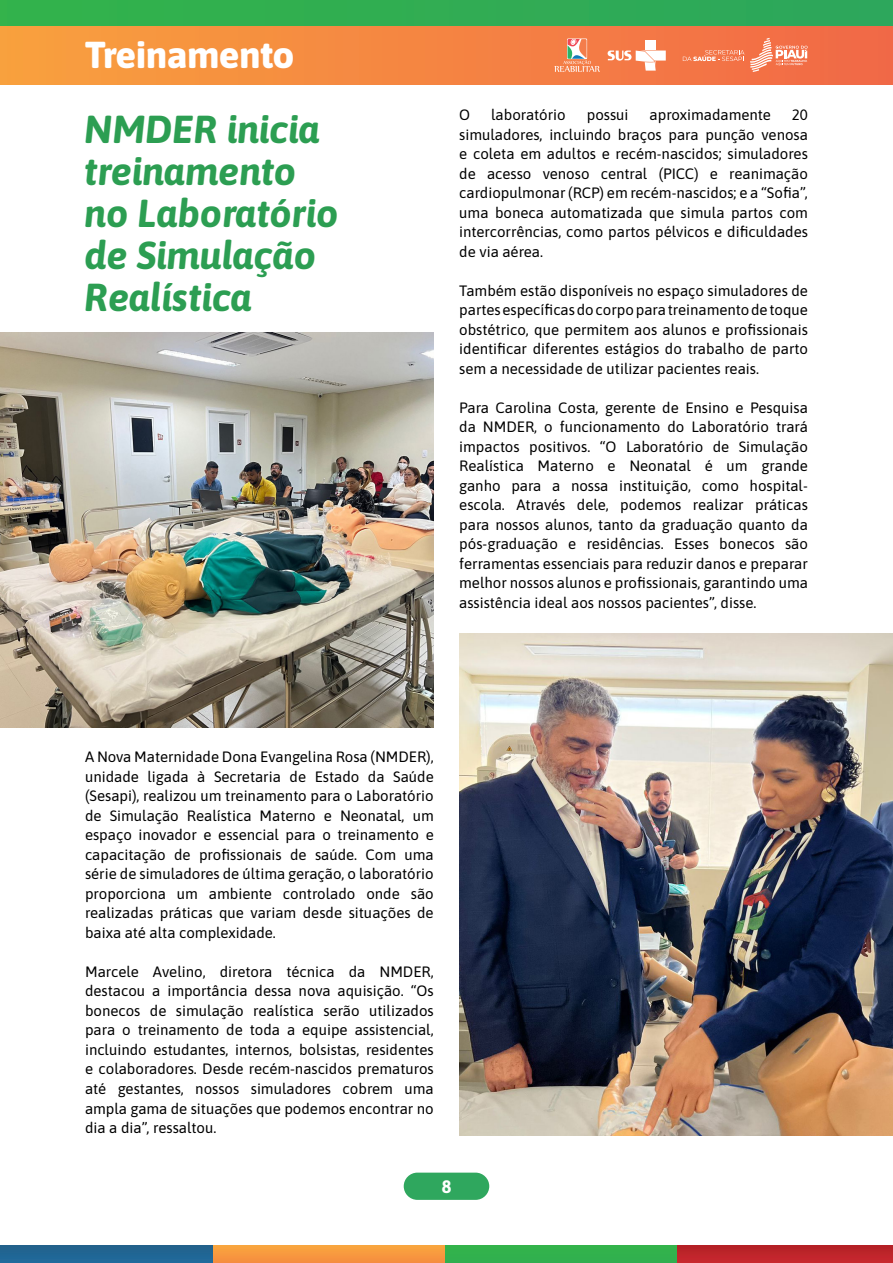
<style>
.page{position:relative;width:893px;height:1263px;background:#fff}
.page>*{position:absolute;margin:0;border:0;box-sizing:border-box;transform-origin:0 0}
.t1{font:italic 700 39px/42px "Asap";color:#2c9e52}
.t2{font:800 37.5px "Asap";color:#fff}
.t3{font:700 18px "Asap";color:#fff}
.t4{font:15px/19.5px "Asap";color:#000;text-align:justify}
</style>
<div class="page">
<div style="left:0;top:1246px;width:214px;height:17px;background:#216694"></div>
<div style="left:213px;top:1246px;width:233px;height:17px;background:#f7993f"></div>
<div style="left:445px;top:1246px;width:233px;height:17px;background:#31b14d"></div>
<div style="left:677px;top:1246px;width:216px;height:17px;background:#bf252a"></div>
<div style="left:0;top:0;width:893px;height:42px;background:#31ac53"></div>
<div style="left:0;top:27px;width:893px;height:58px;background:linear-gradient(to right,#f8a13e,#f16847)"></div>
<svg style="left:554px;top:39px;width:46px;height:33px;background:#eb956d"></svg>
<svg style="left:683px;top:50px;width:61px;height:11px"></svg>
<svg style="left:750px;top:38px;width:58px;height:34px;background:#f59171"></svg>
<div style="left:646px;top:40px;width:10px;height:10px;background:#fff"></div>
<svg style="left:608px;top:51px;width:58px;height:20px"></svg>
<div style="left:404px;top:1172px;width:85px;height:28px;background:#2fa75e;border-radius:14px"></div>
<img style="left:0;top:333px;width:434px;height:394px">
<img style="left:459px;top:634px;width:434px;height:501px">
<p class="t2" style="left:85px;top:28px;width:211px">Treinamento</p>
<p class="t1" style="left:84px;top:105px;width:256px">NMDER inicia treinamento no Laboratório de Simulação<br>Realística</p>
<p class="t4" style="left:459px;top:104px;width:12px">O</p>
<p class="t4" style="left:491px;top:104px;width:76px">laboratório</p>
<p class="t4" style="left:587px;top:104px;width:43px">possui</p>
<p class="t4" style="left:650px;top:104px;width:123px">aproximadamente</p>
<p class="t4" style="left:459px;top:104px;width:350px;text-indent:333px">20 simuladores, incluindo braços para punção venosa e coleta em adultos e recém-nascidos; simuladores de acesso venoso central (PICC) e reanimação cardiopulmonar (RCP) em recém-nascidos; e a “Sofia”, uma boneca automatizada que simula partos com intercorrências, como partos pélvicos e dificuldades de via aérea.</p>
<p class="t4" style="left:459px;top:280px;width:350px">Também estão disponíveis no espaço simuladores de partes específicas do corpo para treinamento de toque obstétrico, que permitem aos alunos e profissionais identificar diferentes estágios do trabalho de parto sem a necessidade de utilizar pacientes reais.</p>
<p class="t4" style="left:459px;top:397px;width:350px">Para Carolina Costa, gerente de Ensino e Pesquisa da NMDER, o funcionamento do Laboratório trará impactos positivos. “O Laboratório de Simulação Realística Materno e Neonatal é um grande ganho para a nossa instituição, como hospital&shy;escola. Através dele, podemos realizar práticas para nossos alunos, tanto da graduação quanto da pós-graduação e residências. Esses bonecos são ferramentas essenciais para reduzir danos e preparar melhor nossos alunos e profissionais, garantindo uma assistência ideal aos nossos pacientes”, disse.</p>
<p class="t4" style="left:85px;top:746px;width:350px">A Nova Maternidade Dona Evangelina Rosa (NMDER), unidade ligada à Secretaria de Estado da Saúde (Sesapi), realizou um treinamento para o Laboratório de Simulação Realística Materno e Neonatal, um espaço inovador e essencial para o treinamento e capacitação de profissionais de saúde. Com uma série de simuladores de última geração, o laboratório proporciona um ambiente controlado onde são realizadas práticas que variam desde situações de baixa até alta complexidade.</p>
<p class="t4" style="left:85px;top:961px;width:350px">Marcele Avelino, diretora técnica da NMDER, destacou a importância dessa nova aquisição. “Os bonecos de simulação realística serão utilizados para o treinamento de toda a equipe assistencial, incluindo estudantes, internos, bolsistas, residentes e colaboradores. Desde recém-nascidos prematuros até gestantes, nossos simuladores cobrem uma ampla gama de situações que podemos encontrar no dia a dia”, ressaltou.</p>
<p class="t3" style="left:442px;top:1173px;width:11px">8</p>
</div>
